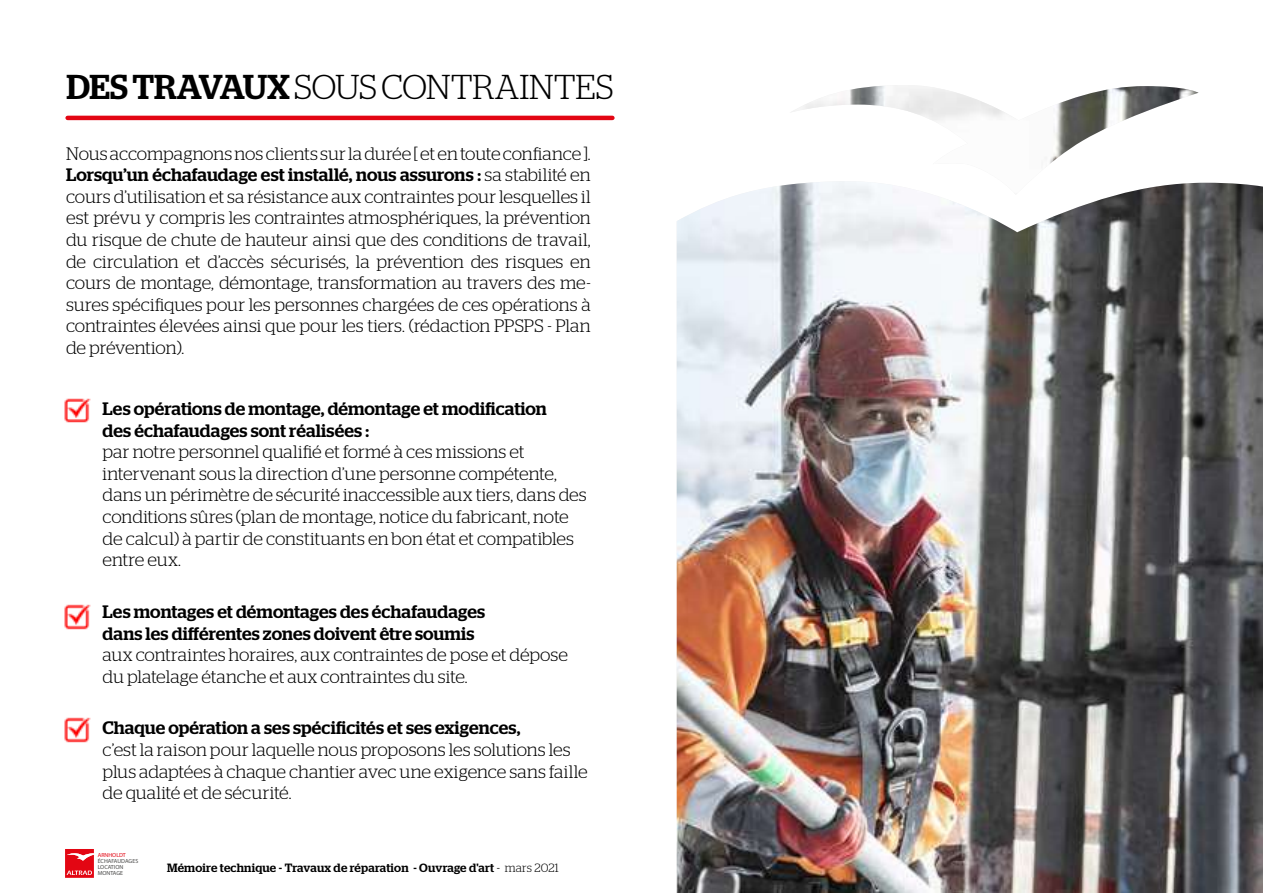
<style>
.page{position:relative;width:1263px;height:893px;background:#fff}
.page>*{position:absolute;margin:0;border:0;box-sizing:border-box;transform-origin:0 0}
.t1{font:300 34.5px "Stag";letter-spacing:-.005em;color:#000}
.t2{font:300 18px/21.6px "Stag";letter-spacing:-.005em;color:#000}
.t3{font:500 18px/21.6px "Stag";letter-spacing:.005em;color:#000}
.t4{font:500 12px "Stag";letter-spacing:.015em;color:#000}
.t5{font:5.85px/6.1px "Exo";color:#4a4a49}
.t6{font:5.85px "Exo";color:#e30613}
.s1{font-weight:500}
.s2{font-weight:400;color:#4a4a49}
.s3{font-weight:300}
</style>
<div class="page">
<svg style="left:65px;top:849px;width:29px;height:29px"></svg>
<img style="left:677px;top:232px;width:586px;height:661px">
<img style="left:677px;top:182px;width:586px;height:50px">
<img style="left:789px;top:85px;width:409px;height:110px">
<hr style="left:68px;top:116px;width:544px;height:4px;background:#e30613">
<img style="left:64px;top:398px;width:27px;height:25px">
<img style="left:64px;top:604px;width:27px;height:26px">
<img style="left:64px;top:717px;width:27px;height:26px">
<h1 class="t1" style="left:66px;top:67px;width:549px"><span class="s1">DES TRAVAUX</span> SOUS CONTRAINTES</h1>
<p class="t2" style="left:66px;top:142px;width:526px;text-align:justify">Nous accompagnons nos clients sur la durée [ et en toute confiance].<br><span class="s1">Lorsqu’un échafaudage est installé, nous assurons :</span> sa stabilité en cours d’utilisation et sa résistance aux contraintes pour lesquelles il est prévu y compris les contraintes atmosphériques, la prévention du risque de chute de hauteur ainsi que des conditions de travail, de circulation et d’accès sécurisés, la prévention des risques en cours de montage, démontage, transformation au travers des me&shy;sures spécifiques pour les personnes chargées de ces opérations à contraintes élevées ainsi que pour les tiers. (rédaction PPSPS - Plan de prévention).</p>
<p class="t3" style="left:103px;top:398px;width:446px">Les opérations de montage, démontage et modification des échafaudages sont réalisées :</p>
<p class="t2" style="left:103px;top:441px;width:486px">par notre personnel qualifié et formé à ces missions et intervenant sous la direction d’une personne compétente, dans un périmètre de sécurité inaccessible aux tiers, dans des conditions sûres (plan de montage, notice du fabricant, note de calcul) à partir de constituants en bon état et compatibles entre eux.</p>
<p class="t3" style="left:103px;top:601px;width:384px">Les montages et démontages des échafaudages dans les différentes zones doivent être soumis</p>
<p class="t2" style="left:103px;top:644px;width:467px">aux contraintes horaires, aux contraintes de pose et dépose du platelage étanche et aux contraintes du site.</p>
<p class="t3" style="left:103px;top:717px;width:419px">Chaque opération a ses spécificités et ses exigences,</p>
<p class="t2" style="left:103px;top:739px;width:486px">c’est la raison pour laquelle nous proposons les solutions les plus adaptées à chaque chantier avec une exigence sans faille de qualité et de sécurité.</p>
<p class="t6" style="left:98px;top:851px;width:30px">ARNHOLDT</p>
<p class="t5" style="left:98px;top:858px;width:42px">ÉCHAFAUDAGES<br>LOCATION<br>MONTAGE</p>
<p class="t4" style="left:167px;top:860px;width:393px">Mémoire technique - Travaux de réparation - Ouvrage d'art <span class="s2">-</span> <span class="s3">mars 2021</span></p>
</div>
